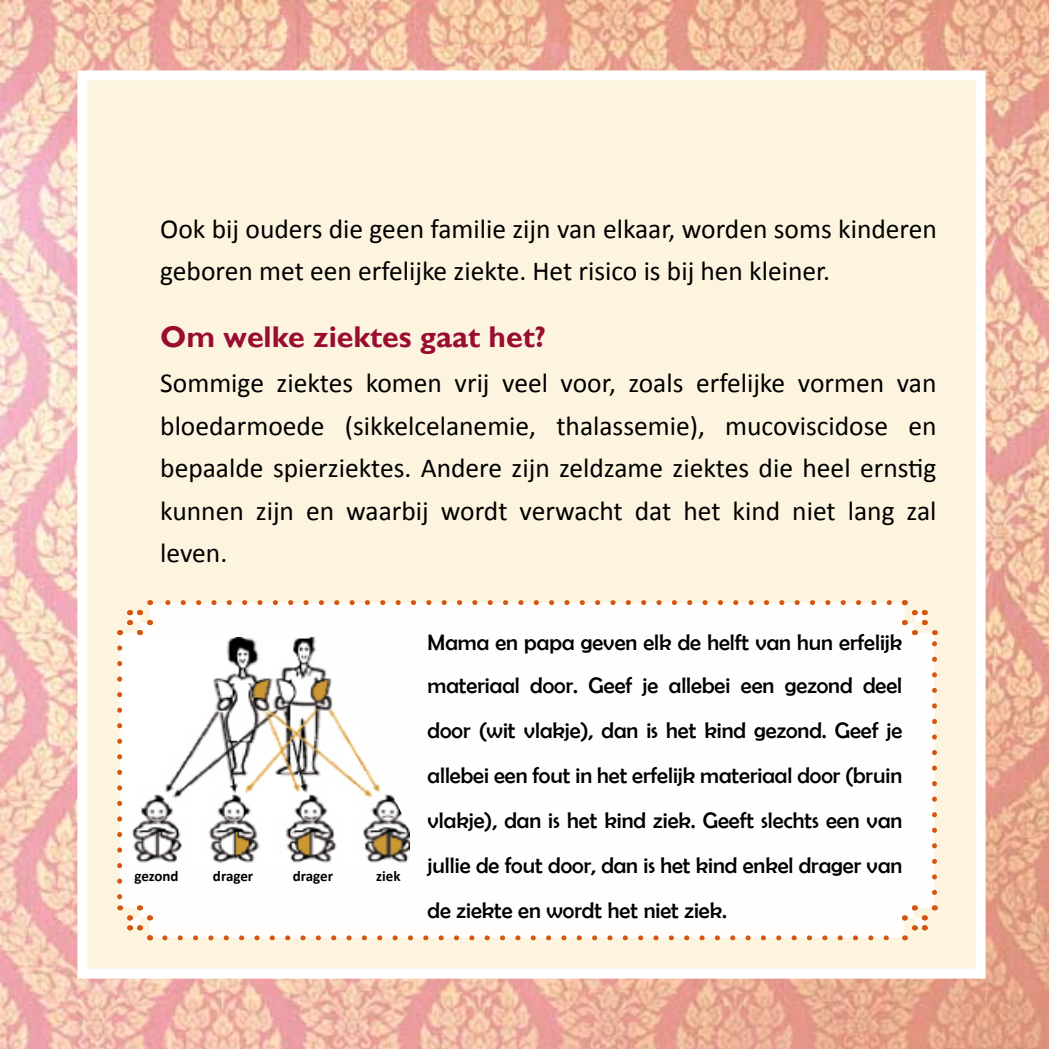
<style>
.page{position:relative;width:1049px;height:1049px;background:#fff}
.page>*{position:absolute;margin:0;border:0;box-sizing:border-box;transform-origin:0 0}
.t1{font:700 30px "Gill Sans";color:#990d30}
.t2{font:27.5px/42.5px "Calibri";color:#000;text-align:justify}
.t3{font:22.5px/45px "Berlin Sans FB";color:#000}
.t4{font:700 15px "Calibri";color:#000}
</style>
<div class="page">
<img style="left:0;top:0;width:1049px;height:1049px">
<div style="left:82px;top:75px;width:898px;height:898px;background:#fcf4df"></div>
<div style="left:77px;top:70px;width:908px;height:908px;border:10px solid #fff"></div>
<div style="left:120px;top:603px;width:814px;height:335px;background:#fffefc"></div>
<svg style="left:117px;top:648px;width:35px;height:292px"></svg>
<svg style="left:165px;top:905px;width:770px;height:35px;background:#fdf6f0"></svg>
<svg style="left:902px;top:600px;width:35px;height:292px;background:#fcf4ed"></svg>
<svg style="left:120px;top:600px;width:769px;height:35px;background:#fcf6f0"></svg>
<img style="left:125px;top:638px;width:284px;height:232px">
<p class="t2" style="left:160px;top:206px;width:778px">Ook bij ouders die geen familie zijn van elkaar, worden soms kinderen geboren met een erfelijke ziekte. Het risico is bij hen kleiner.</p>
<p class="t1" style="left:160px;top:319px;width:387px">Om welke ziektes gaat het?</p>
<p class="t2" style="left:160px;top:360px;width:778px">Sommige ziektes komen vrij veel voor, zoals erfelijke vormen van bloedarmoede (sikkelcelanemie, thalassemie), mucoviscidose en bepaalde spierziektes. Andere zijn zeldzame ziektes die heel ernstig kunnen zijn en waarbij wordt verwacht dat het kind niet lang zal leven.</p>
<p class="t4" style="left:134px;top:867px;width:46px">gezond</p>
<p class="t4" style="left:213px;top:867px;width:42px">drager</p>
<p class="t4" style="left:293px;top:867px;width:42px">drager</p>
<p class="t4" style="left:376px;top:867px;width:26px">ziek</p>
<p class="t3" style="left:428px;top:621px;width:476px;line-height:42.5px">Mama en papa geven elk de helft van hun erfelijk materiaal door. Geef je allebei een gezond deel</p>
<p class="t3" style="left:428px;top:707px;width:476px;text-align:justify">door (wit vlakje), dan is het kind gezond. Geef je allebei een fout in het erfelijk materiaal door (bruin vlakje), dan is het kind ziek. Geeft slechts een van jullie de fout door, dan is het kind enkel drager van de ziekte en wordt het niet ziek.</p>
</div>
